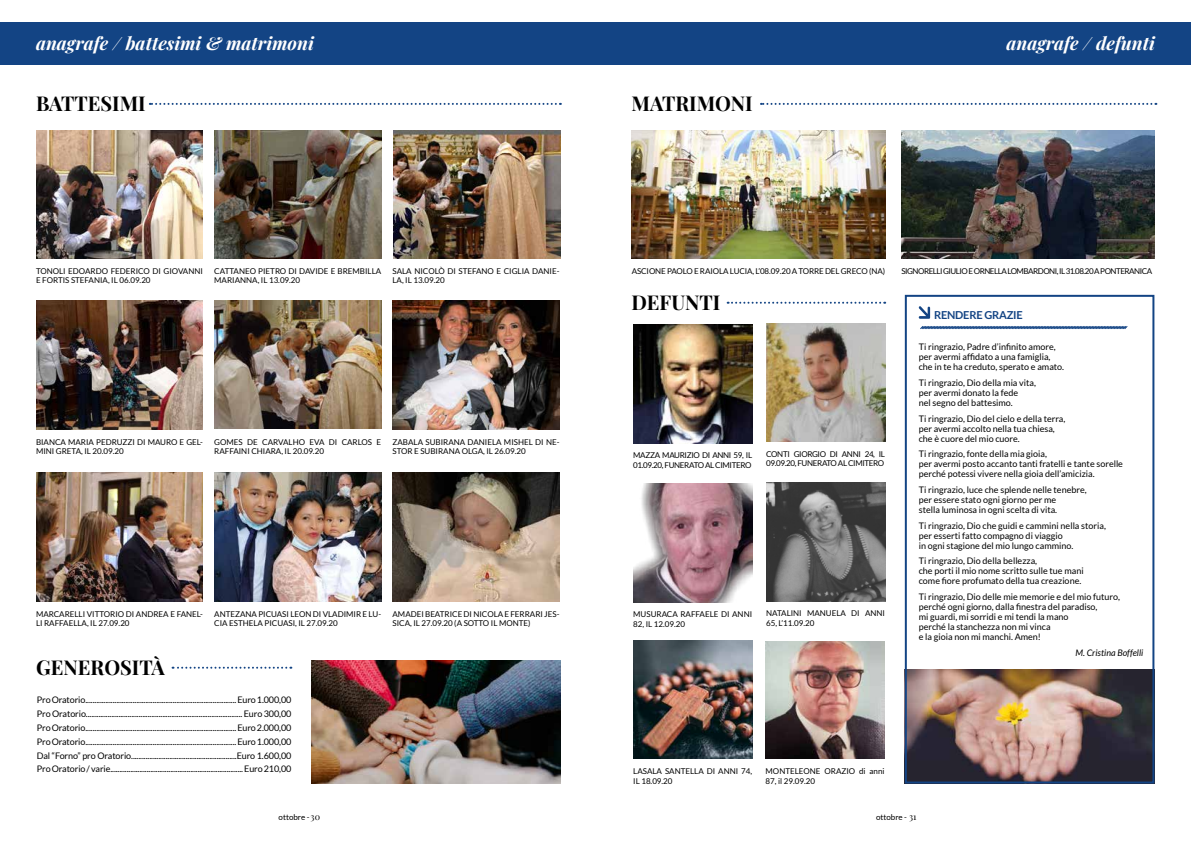
<style>
.page{position:relative;width:1191px;height:842px;background:#fff}
.page>*{position:absolute;margin:0;border:0;box-sizing:border-box;transform-origin:0 0}
.t1{font:700 20px "Playfair Display";color:#000}
.t2{font:italic 700 18px "Playfair Display";color:#fff}
.t3{font:700 11px "Lato";letter-spacing:-.02em;color:#134484}
.t4{font:9px/10px "Lato";color:#000}
.t5{font:italic 9px "Lato";color:#000}
.t6{font:8px/9.6px "Lato";color:#000}
.t7{font:8px/9.6px "Lato";letter-spacing:-.04em;color:#000}
.t8{font:8px "Lato";letter-spacing:-.06em;color:#000}
.s1{font-family:"Playfair Display";font-size:9px}
</style>
<div class="page">
<img style="left:394px;top:130px;width:167px;height:128px">
<img style="left:36px;top:130px;width:167px;height:128px">
<img style="left:907px;top:669px;width:248px;height:114px">
<div style="left:904px;top:295px;width:250px;height:488px;border:2px solid #134484"></div>
<div style="left:0;top:22px;width:1191px;height:43px;background:#134484"></div>
<svg style="left:761px;top:103px;width:395px;height:2px"></svg>
<img style="left:766px;top:482px;width:119px;height:119px">
<img style="left:766px;top:641px;width:118px;height:118px">
<img style="left:633px;top:640px;width:119px;height:118px">
<svg style="left:172px;top:667px;width:119px;height:2px"></svg>
<svg style="left:150px;top:103px;width:411px;height:2px"></svg>
<img style="left:631px;top:130px;width:254px;height:128px">
<img style="left:36px;top:473px;width:167px;height:128px">
<img style="left:633px;top:484px;width:119px;height:118px">
<img style="left:214px;top:130px;width:167px;height:128px">
<img style="left:36px;top:301px;width:167px;height:128px">
<img style="left:214px;top:301px;width:167px;height:128px">
<img style="left:392px;top:301px;width:167px;height:128px">
<img style="left:214px;top:473px;width:167px;height:128px">
<img style="left:392px;top:473px;width:167px;height:128px">
<img style="left:901px;top:130px;width:254px;height:128px">
<svg style="left:727px;top:302px;width:158px;height:2px"></svg>
<img style="left:766px;top:323px;width:119px;height:119px">
<img style="left:633px;top:325px;width:119px;height:118px">
<svg style="left:918px;top:306px;width:12px;height:13px"></svg>
<svg style="left:920px;top:326px;width:208px;height:3px"></svg>
<img style="left:312px;top:660px;width:249px;height:123px">
<h2 class="t2" style="left:36px;top:29px;width:279px">anagrafe / battesimi &amp; matrimoni</h2>
<h1 class="t1" style="left:36px;top:88px;width:111px">BATTESIMI</h1>
<h1 class="t1" style="left:631px;top:88px;width:123px">MATRIMONI</h1>
<h2 class="t2" style="left:1006px;top:29px;width:150px">anagrafe / defunti</h2>
<p class="t6" style="left:214px;top:266px;width:168px">CATTANEO PIETRO DI DAVIDE E BREMBILLA<br>MARIANNA, IL 13.09.20</p>
<p class="t6" style="left:392px;top:266px;width:168px">SALA NICOLÒ DI STEFANO E CIGLIA DANIE-<br>LA, IL 13.09.20</p>
<p class="t6" style="left:36px;top:266px;width:168px">TONOLI EDOARDO FEDERICO DI GIOVANNI<br>E FORTIS STEFANIA, IL 06.09.20</p>
<p class="t6" style="left:631px;top:267px;width:255px">ASCIONE PAOLO E RAIOLA LUCIA, L’08.09.20 A TORRE DEL GRECO (NA)</p>
<p class="t6" style="left:36px;top:437px;width:168px">BIANCA MARIA PEDRUZZI DI MAURO E GEL-<br>MINI GRETA, IL 20.09.20</p>
<p class="t6" style="left:214px;top:437px;width:168px">GOMES DE CARVALHO EVA DI CARLOS E<br>RAFFAINI CHIARA, IL 20.09.20</p>
<p class="t6" style="left:392px;top:437px;width:168px">ZABALA SUBIRANA DANIELA MISHEL DI NE-<br>STOR E SUBIRANA OLGA, IL 26.09.20</p>
<p class="t6" style="left:36px;top:609px;width:168px">MARCARELLI VITTORIO DI ANDREA E FANEL-<br>LI RAFFAELLA, IL 27.09.20</p>
<p class="t6" style="left:214px;top:609px;width:168px">ANTEZANA PICUASI LEON DI VLADIMIR E LU-<br>CIA ESTHELA PICUASI, IL 27.09.20</p>
<p class="t6" style="left:392px;top:609px;width:168px">AMADEI BEATRICE DI NICOLA E FERRARI JES-<br>SICA, IL 27.09.20 (A SOTTO IL MONTE)</p>
<h1 class="t1" style="left:36px;top:651px;width:130px">GENEROSITÀ</h1>
<p class="t4" style="left:37px;top:693px;width:256px;line-height:13.8px;text-align:justify">Pro Oratorio................................................................................... Euro 1.000,00<br>Pro Oratorio...................................................................................... Euro 300,00<br>Pro Oratorio................................................................................... Euro 2.000,00<br>Pro Oratorio................................................................................... Euro 1.000,00<br>Dal “Forno” pro Oratorio..........................................................Euro 1.600,00<br>Pro Oratorio / varie......................................................................... Euro 210,00</p>
<h1 class="t1" style="left:631px;top:287px;width:90px">DEFUNTI</h1>
<p class="t7" style="left:633px;top:450px;width:120px">MAZZA MAURIZIO DI ANNI 59, IL<br>01.09.20, FUNERATO AL CIMITERO</p>
<p class="t7" style="left:766px;top:449px;width:120px">CONTI GIORGIO DI ANNI 24, IL<br>09.09.20, FUNERATO AL CIMITERO</p>
<p class="t6" style="left:633px;top:610px;width:120px">MUSURACA RAFFAELE DI ANNI<br>82, IL 12.09.20</p>
<p class="t6" style="left:766px;top:608px;width:120px">NATALINI MANUELA DI ANNI<br>65, L’11.09.20</p>
<p class="t6" style="left:633px;top:766px;width:120px">LASALA SANTELLA DI ANNI 74,<br>IL 18.09.20</p>
<p class="t6" style="left:765px;top:766px;width:120px">MONTELEONE ORAZIO di anni<br>87, il 29.09.20</p>
<p class="t8" style="left:901px;top:267px;width:252px">SIGNORELLI GIULIO E ORNELLA LOMBARDONI, IL 31.08.20 A PONTERANICA</p>
<p class="t3" style="left:934px;top:308px;width:90px">RENDERE GRAZIE</p>
<p class="t4" style="left:918px;top:342px;width:147px">Ti ringrazio, Padre d’infinito amore, per avermi affidato a una famiglia, che in te ha creduto, sperato e amato.</p>
<p class="t4" style="left:918px;top:377px;width:119px">Ti ringrazio, Dio della mia vita, per avermi donato la fede<br>nel segno del battesimo.</p>
<p class="t4" style="left:918px;top:413px;width:148px">Ti ringrazio, Dio del cielo e della terra, per avermi accolto nella tua chiesa, che è cuore del mio cuore.</p>
<p class="t4" style="left:918px;top:449px;width:206px">Ti ringrazio, fonte della mia gioia,<br>per avermi posto accanto tanti fratelli e tante sorelle perché potessi vivere nella gioia dell’amicizia.</p>
<p class="t4" style="left:918px;top:484px;width:169px">Ti ringrazio, luce che splende nelle tenebre, per essere stato ogni giorno per me<br>stella luminosa in ogni scelta di vita.</p>
<p class="t4" style="left:918px;top:520px;width:189px">Ti ringrazio, Dio che guidi e cammini nella storia, per esserti fatto compagno di viaggio<br>in ogni stagione del mio lungo cammino.</p>
<p class="t4" style="left:918px;top:556px;width:166px">Ti ringrazio, Dio della bellezza,<br>che porti il mio nome scritto sulle tue mani come fiore profumato della tua creazione.</p>
<p class="t4" style="left:918px;top:591px;width:203px">Ti ringrazio, Dio delle mie memorie e del mio futuro, perché ogni giorno, dalla finestra del paradiso,<br>mi guardi, mi sorridi e mi tendi la mano<br>perché la stanchezza non mi vinca<br>e la gioia non mi manchi. Amen!</p>
<p class="t5" style="left:1075px;top:647px;width:69px">M. Cristina Boffelli</p>
<p class="t6" style="left:279px;top:812px;width:43px">ottobre - <span class="s1">30</span></p>
<p class="t6" style="left:876px;top:812px;width:42px">ottobre - <span class="s1">31</span></p>
</div>
